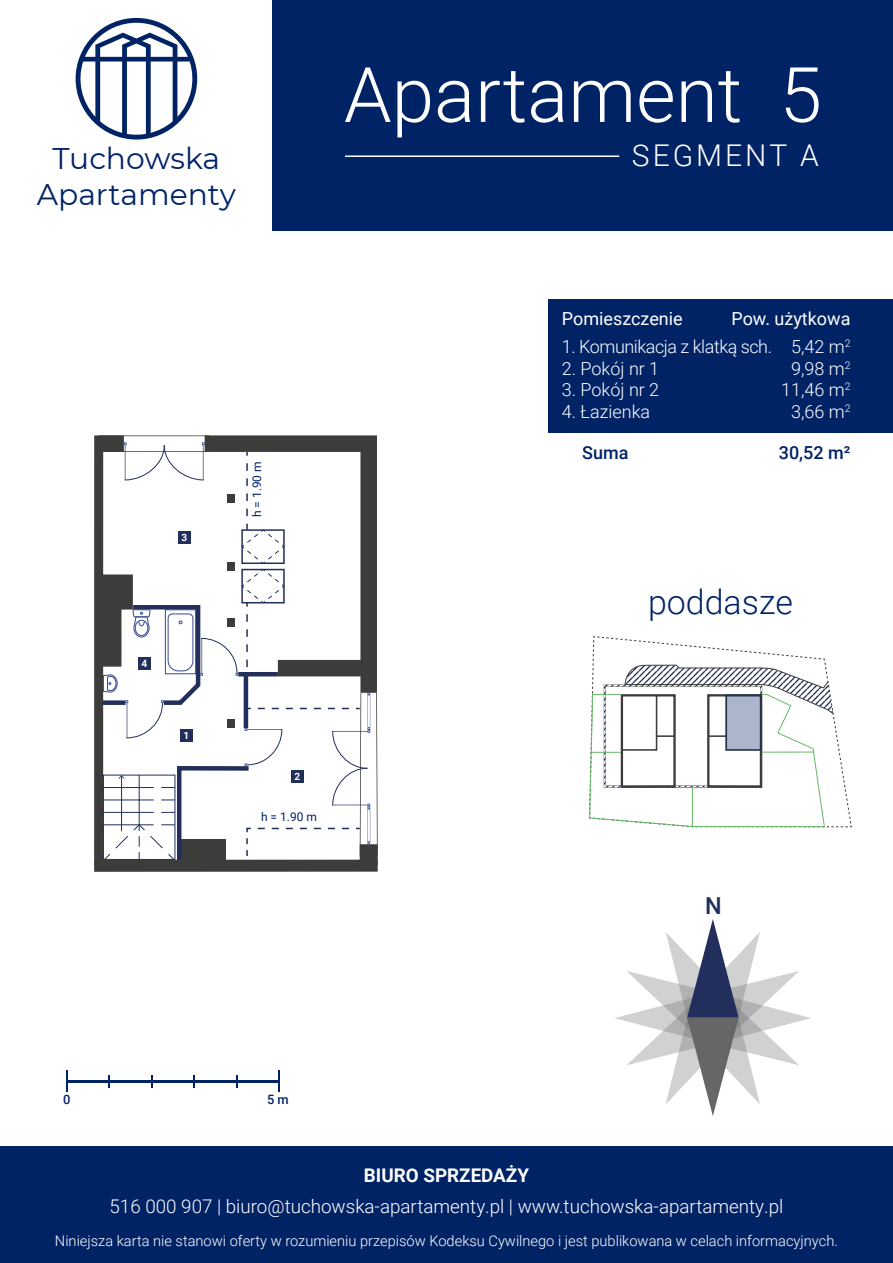
<style>
.page{position:relative;width:893px;height:1263px;background:#fff}
.page>*{position:absolute;margin:0;border:0;box-sizing:border-box;transform-origin:0 0}
.t1{font:300 76.5px "Roboto";color:#fff}
.t2{font:300 33.9px "Roboto";color:#002366}
.t3{font:300 30px "Roboto";letter-spacing:.1em;color:#fff}
.t4{font:29.85px/35.8px "Montserrat";color:#002366;text-align:center}
.t5{font:500 23.4px "Roboto";color:#222f5c}
.t6{font:300 18.75px "Roboto";color:#fff}
.t7{font:700 18.75px "Roboto";color:#fff}
.t8{font:300 18px/21.6px "Roboto";color:#fff;text-align:center}
.t9{font:18px "Roboto";color:#fff}
.t10{font:300 18px "Roboto";letter-spacing:-.025em;color:#fff}
.t11{font:500 18px "Roboto";color:#002366}
.t12{font:300 14.7px "Roboto";color:#fff}
.t13{font:500 12.9px "Roboto";color:#002366}
.t14{font:12px "Roboto";color:#002366}
.t15{font:700 10.05px "Roboto";color:#fff}
</style>
<div class="page">
<div style="left:273px;top:0;width:620px;height:231px;background:#002366"></div>
<div style="left:0;top:1147px;width:893px;height:116px;background:#002366"></div>
<div style="left:548px;top:299px;width:345px;height:134px;background:#002366"></div>
<svg style="left:589px;top:636px;width:262px;height:191px"></svg>
<svg style="left:615px;top:919px;width:196px;height:197px"></svg>
<hr style="left:345px;top:155px;width:274px;height:2px;background:#fff">
<hr style="left:66px;top:1080px;width:213px;height:2px;background:#002366">
<svg style="left:66px;top:1071px;width:1px;height:21px"></svg>
<svg style="left:279px;top:1071px;width:1px;height:21px"></svg>
<svg style="left:725px;top:694px;width:37px;height:57px;background:#95a0b6"></svg>
<div style="left:94px;top:860px;width:284px;height:12px;background:#3c3c3b"></div>
<div style="left:94px;top:435px;width:9px;height:431px;background:#3c3c3b"></div>
<svg style="left:101px;top:435px;width:277px;height:431px"></svg>
<div style="left:291px;top:770px;width:13px;height:12px;background:#222f5b"></div>
<div style="left:178px;top:531px;width:13px;height:13px;background:#222f5b"></div>
<div style="left:180px;top:729px;width:13px;height:12px;background:#222f5b"></div>
<div style="left:138px;top:657px;width:13px;height:13px;background:#222f5b"></div>
<svg style="left:76px;top:17px;width:121px;height:123px"></svg>
<h3 class="t4" style="left:37px;top:140px;width:201px">Tuchowska<br>Apartamenty</h3>
<h1 class="t1" style="left:344px;top:41px;width:479px">Apartament 5</h1>
<h3 class="t3" style="left:632px;top:135px;width:189px">SEGMENT A</h3>
<p class="t15" style="left:181px;top:531px;width:7px">3</p>
<p class="t15" style="left:141px;top:656px;width:7px">4</p>
<p class="t15" style="left:183px;top:728px;width:7px">1</p>
<p class="t14" style="left:248px;top:517px;width:58px;rotate:-90deg">h = 1.90 m</p>
<p class="t15" style="left:295px;top:769px;width:7px">2</p>
<p class="t14" style="left:261px;top:808px;width:58px">h = 1.90 m</p>
<p class="t9" style="left:562px;top:306px;width:122px">Pomieszczenie</p>
<p class="t9" style="left:731px;top:306px;width:121px">Pow. użytkowa</p>
<p class="t10" style="left:562px;top:334px;width:212px">1. Komunikacja z klatką sch.</p>
<p class="t8" style="left:562px;top:357px;width:99px">2. Pokój nr 1</p>
<p class="t8" style="left:562px;top:379px;width:99px">3. Pokój nr 2</p>
<p class="t8" style="left:562px;top:400px;width:90px">4. Łazienka</p>
<p class="t8" style="left:781px;top:335px;width:71px">5,42 m<sup>2<br></sup>9,98 m<sup>2<br></sup>11,46 m<sup>2<br></sup>3,66 m<sup>2</sup></p>
<p class="t11" style="left:582px;top:440px;width:48px">Suma</p>
<p class="t11" style="left:779px;top:440px;width:73px">30,52 m²</p>
<h2 class="t2" style="left:648px;top:578px;width:147px">poddasze</h2>
<h3 class="t5" style="left:705px;top:889px;width:18px">N</h3>
<p class="t13" style="left:63px;top:1090px;width:9px">0</p>
<p class="t13" style="left:267px;top:1090px;width:23px">5 m</p>
<p class="t7" style="left:364px;top:1162px;width:167px">BIURO SPRZEDAŻY</p>
<p class="t6" style="left:110px;top:1193px;width:675px">516 000 907 | biuro@tuchowska-apartamenty.pl | www.tuchowska-apartamenty.pl</p>
<p class="t12" style="left:55px;top:1230px;width:784px">Niniejsza karta nie stanowi oferty w rozumieniu przepisów Kodeksu Cywilnego i jest publikowana w celach informacyjnych.</p>
</div>
